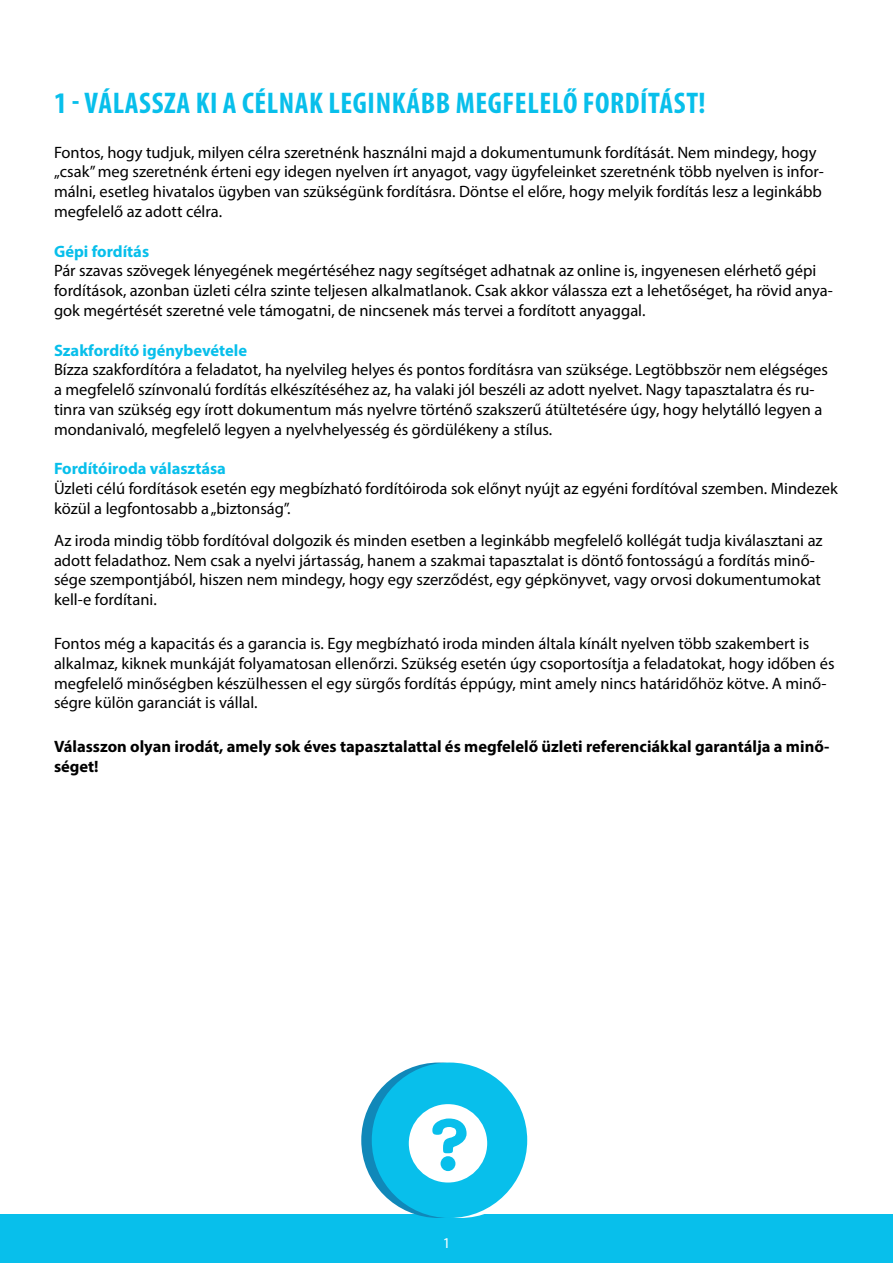
<style>
.page{position:relative;width:893px;height:1263px;background:#fff}
.page>*{position:absolute;margin:0;border:0;box-sizing:border-box;transform-origin:0 0}
.t1{font:700 condensed 30px "Myriad Pro";letter-spacing:.02em;color:#08bfeb}
.t2{font:16.5px/19.8px "Myriad Pro";color:#000}
.t3{font:700 16.5px/19.8px "Myriad Pro";color:#000}
.t4{font:700 16.5px "Myriad Pro";color:#08bfeb}
.t5{font:15px "Myriad Pro";color:#fff}
.s1{font-weight:700;color:#08bfeb}
</style>
<div class="page">
<div style="left:0;top:1214px;width:893px;height:49px;background:#08bfeb"></div>
<div style="left:382px;top:1062px;width:156px;height:156px;background:#fff;border-radius:50%"></div>
<div style="left:361px;top:1062px;width:156px;height:156px;background:#1088b9;border-radius:50%"></div>
<div style="left:372px;top:1062px;width:155px;height:156px;background:#08bfeb;border-radius:50%"></div>
<svg style="left:409px;top:1104px;width:78px;height:78px"></svg>
<p class="t1" style="left:54px;top:84px;width:653px">1 - VÁLASSZA KI A CÉLNAK LEGINKÁBB MEGFELELŐ FORDÍTÁST!</p>
<p class="t2" style="left:54px;top:142px;width:771px">Fontos, hogy tudjuk, milyen célra szeretnénk használni majd a dokumentumunk fordítását. Nem mindegy, hogy „csak” meg szeretnénk érteni egy idegen nyelven írt anyagot, vagy ügyfeleinket szeretnénk több nyelven is infor&shy;málni, esetleg hivatalos ügyben van szükségünk fordításra. Döntse el előre, hogy melyik fordítás lesz a leginkább megfelelő az adott célra.</p>
<p class="t4" style="left:54px;top:240px;width:97px">Gépi fordítás</p>
<p class="t2" style="left:54px;top:261px;width:780px">Pár szavas szövegek lényegének megértéséhez nagy segítséget adhatnak az online is, ingyenesen elérhető gépi fordítások, azonban üzleti célra szinte teljesen alkalmatlanok. Csak akkor válassza ezt a lehetőséget, ha rövid anya&shy;gok megértését szeretné vele támogatni, de nincsenek más tervei a fordított anyaggal.</p>
<p class="t4" style="left:54px;top:339px;width:195px">Szakfordító igénybevétele</p>
<p class="t2" style="left:54px;top:360px;width:776px">Bízza szakfordítóra a feladatot, ha nyelvileg helyes és pontos fordításra van szüksége. Legtöbbször nem elégséges a megfelelő színvonalú fordítás elkészítéséhez az, ha valaki jól beszéli az adott nyelvet. Nagy tapasztalatra és ru&shy;tinra van szükség egy írott dokumentum más nyelvre történő szakszerű átültetésére úgy, hogy helytálló legyen a mondanivaló, megfelelő legyen a nyelvhelyesség és gördülékeny a stílus.</p>
<p class="t2" style="left:54px;top:459px;width:785px"><span class="s1">Fordítóiroda választása<br></span>Üzleti célú fordítások esetén egy megbízható fordítóiroda sok előnyt nyújt az egyéni fordítóval szemben. Mindezek közül a legfontosabb a „biztonság”.</p>
<p class="t2" style="left:54px;top:530px;width:770px">Az iroda mindig több fordítóval dolgozik és minden esetben a leginkább megfelelő kollégát tudja kiválasztani az adott feladathoz. Nem csak a nyelvi jártasság, hanem a szakmai tapasztalat is döntő fontosságú a fordítás minő&shy;sége szempontjából, hiszen nem mindegy, hogy egy szerződést, egy gépkönyvet, vagy orvosi dokumentumokat kell-e fordítani.</p>
<p class="t2" style="left:54px;top:633px;width:782px">Fontos még a kapacitás és a garancia is. Egy megbízható iroda minden általa kínált nyelven több szakembert is alkalmaz, kiknek munkáját folyamatosan ellenőrzi. Szükség esetén úgy csoportosítja a feladatokat, hogy időben és megfelelő minőségben készülhessen el egy sürgős fordítás éppúgy, mint amely nincs határidőhöz kötve. A minő&shy;ségre külön garanciát is vállal.</p>
<p class="t3" style="left:54px;top:736px;width:777px">Válasszon olyan irodát, amely sok éves tapasztalattal és megfelelő üzleti referenciákkal garantálja a minő&shy;séget!</p>
<p class="t5" style="left:443px;top:1233px;width:9px">1</p>
</div>
